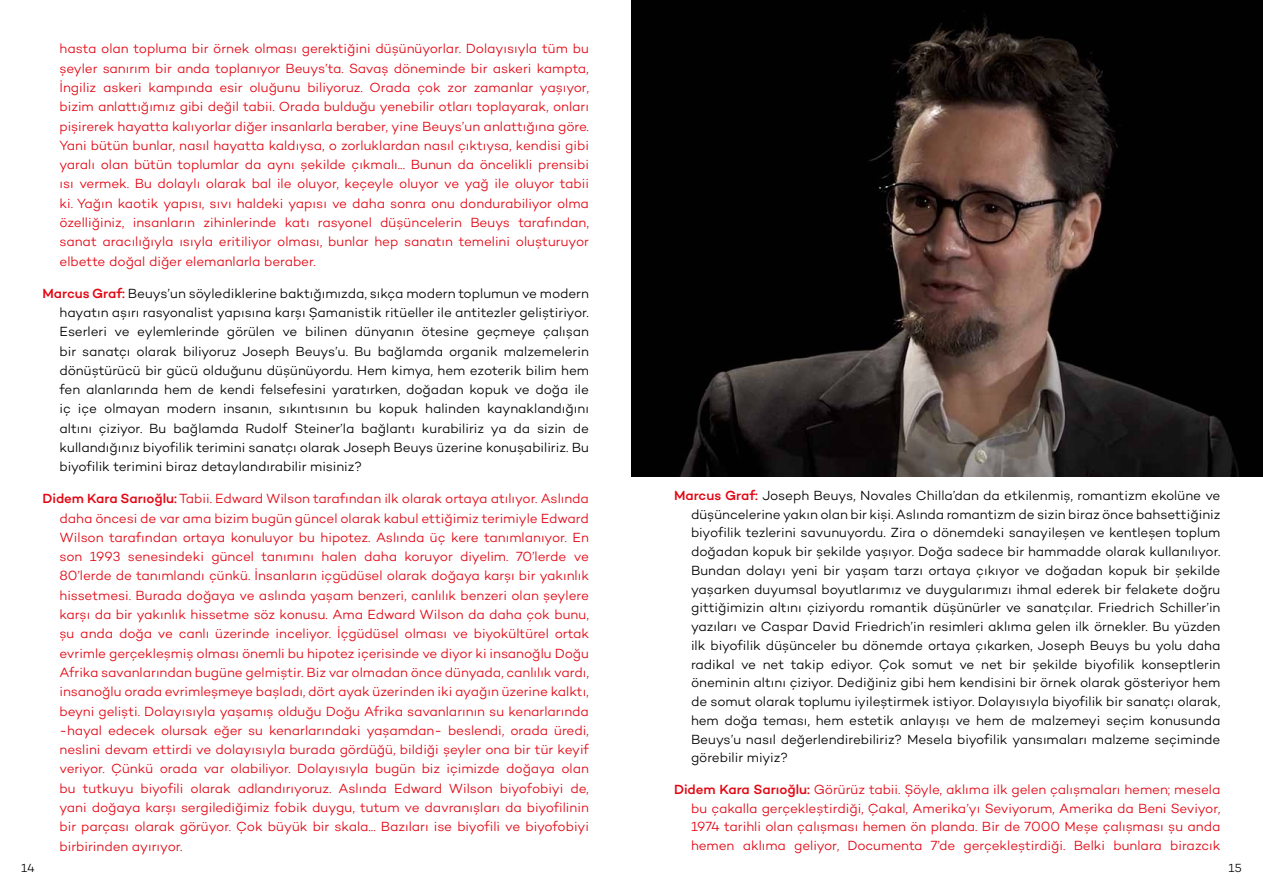
<style>
.page{position:relative;width:1263px;height:893px;background:#fff}
.page>*{position:absolute;margin:0;border:0;box-sizing:border-box;transform-origin:0 0}
.t1{font:300 13.5px/19.4px "Campton";color:#e30613;text-align:justify}
.t2{font:300 13.5px/18.8px "Campton";color:#000;text-align:justify}
.t3{font:300 12px "Campton";color:#000}
.s1{font-weight:500;color:#e30613}
.s2{font-weight:500}
</style>
<div class="page">
<img style="left:631px;top:0;width:632px;height:476px">
<p class="t1" style="left:60px;top:39px;width:531px">hasta olan topluma bir örnek olması gerektiğini düşünüyorlar. Dolayısıyla tüm bu şeyler sanırım bir anda toplanıyor Beuys’ta. Savaş döneminde bir askeri kampta, İngiliz askeri kampında esir oluğunu biliyoruz. Orada çok zor zamanlar yaşıyor, bizim anlattığımız gibi değil tabii. Orada bulduğu yenebilir otları toplayarak, onları pişirerek hayatta kalıyorlar diğer insanlarla beraber, yine Beuys’un anlattığına göre.<br>Yani bütün bunlar, nasıl hayatta kaldıysa, o zorluklardan nasıl çıktıysa, kendisi gibi yaralı olan bütün toplumlar da aynı şekilde çıkmalı... Bunun da öncelikli prensibi ısı vermek. Bu dolaylı olarak bal ile oluyor, keçeyle oluyor ve yağ ile oluyor tabii ki. Yağın kaotik yapısı, sıvı haldeki yapısı ve daha sonra onu dondurabiliyor olma özelliğiniz, insanların zihinlerinde katı rasyonel düşüncelerin Beuys tarafından, sanat aracılığıyla ısıyla eritiliyor olması, bunlar hep sanatın temelini oluşturuyor elbette doğal diğer elemanlarla beraber.</p>
<p class="t2" style="left:60px;top:283px;width:531px;line-height:19.4px;text-indent:-17px"><span class="s1">Marcus Graf:</span> Beuys’un söylediklerine baktığımızda, sıkça modern toplumun ve modern hayatın aşırı rasyonalist yapısına karşı Şamanistik ritüeller ile antitezler geliştiriyor.<br>Eserleri ve eylemlerinde görülen ve bilinen dünyanın ötesine geçmeye çalışan bir sanatçı olarak biliyoruz Joseph Beuys’u. Bu bağlamda organik malzemelerin dönüştürücü bir gücü olduğunu düşünüyordu. Hem kimya, hem ezoterik bilim hem fen alanlarında hem de kendi felsefesini yaratırken, doğadan kopuk ve doğa ile iç içe olmayan modern insanın, sıkıntısının bu kopuk halinden kaynaklandığını altını çiziyor. Bu bağlamda Rudolf Steiner’la bağlantı kurabiliriz ya da sizin de kullandığınız biyofilik terimini sanatçı olarak Joseph Beuys üzerine konuşabiliriz. Bu biyofilik terimini biraz detaylandırabilir misiniz?</p>
<p class="t1" style="left:60px;top:489px;width:531px;text-indent:-17px"><span class="s2">Didem Kara Sarıoğlu:</span> Tabii. Edward Wilson tarafından ilk olarak ortaya atılıyor. Aslında daha öncesi de var ama bizim bugün güncel olarak kabul ettiğimiz terimiyle Edward Wilson tarafından ortaya konuluyor bu hipotez. Aslında üç kere tanımlanıyor. En son 1993 senesindeki güncel tanımını halen daha koruyor diyelim. 70’lerde ve 80’lerde de tanımlandı çünkü. İnsanların içgüdüsel olarak doğaya karşı bir yakınlık hissetmesi. Burada doğaya ve aslında yaşam benzeri, canlılık benzeri olan şeylere karşı da bir yakınlık hissetme söz konusu. Ama Edward Wilson da daha çok bunu, şu anda doğa ve canlı üzerinde inceliyor. İçgüdüsel olması ve biyokültürel ortak evrimle gerçekleşmiş olması önemli bu hipotez içerisinde ve diyor ki insanoğlu Doğu Afrika savanlarından bugüne gelmiştir. Biz var olmadan önce dünyada, canlılık vardı, insanoğlu orada evrimleşmeye başladı, dört ayak üzerinden iki ayağın üzerine kalktı, beyni gelişti. Dolayısıyla yaşamış olduğu Doğu Afrika savanlarının su kenarlarında -hayal edecek olursak eğer su kenarlarındaki yaşamdan- beslendi, orada üredi, neslini devam ettirdi ve dolayısıyla burada gördüğü, bildiği şeyler ona bir tür keyif veriyor. Çünkü orada var olabiliyor. Dolayısıyla bugün biz içimizde doğaya olan bu tutkuyu biyofili olarak adlandırıyoruz. Aslında Edward Wilson biyofobiyi de, yani doğaya karşı sergilediğimiz fobik duygu, tutum ve davranışları da biyofilinin bir parçası olarak görüyor. Çok büyük bir skala... Bazıları ise biyofili ve biyofobiyi birbirinden ayırıyor.</p>
<p class="t2" style="left:691px;top:486px;width:531px;text-indent:-17px"><span class="s1">Marcus Graf:</span> Joseph Beuys, Novales Chilla’dan da etkilenmiş, romantizm ekolüne ve düşüncelerine yakın olan bir kişi. Aslında romantizm de sizin biraz önce bahsettiğiniz biyofilik tezlerini savunuyordu. Zira o dönemdeki sanayileşen ve kentleşen toplum doğadan kopuk bir şekilde yaşıyor. Doğa sadece bir hammadde olarak kullanılıyor.<br>Bundan dolayı yeni bir yaşam tarzı ortaya çıkıyor ve doğadan kopuk bir şekilde yaşarken duyumsal boyutlarımız ve duygularımızı ihmal ederek bir felakete doğru gittiğimizin altını çiziyordu romantik düşünürler ve sanatçılar. Friedrich Schiller’in yazıları ve Caspar David Friedrich’in resimleri aklıma gelen ilk örnekler. Bu yüzden ilk biyofilik düşünceler bu dönemde ortaya çıkarken, Joseph Beuys bu yolu daha radikal ve net takip ediyor. Çok somut ve net bir şekilde biyofilik konseptlerin öneminin altını çiziyor. Dediğiniz gibi hem kendisini bir örnek olarak gösteriyor hem de somut olarak toplumu iyileştirmek istiyor. Dolayısıyla biyofilik bir sanatçı olarak, hem doğa teması, hem estetik anlayışı ve hem de malzemeyi seçim konusunda Beuys’u nasıl değerlendirebiliriz? Mesela biyofilik yansımaları malzeme seçiminde görebilir miyiz?</p>
<p class="t1" style="left:691px;top:780px;width:531px;line-height:18.8px;text-indent:-17px"><span class="s2">Didem Kara Sarıoğlu:</span> Görürüz tabii. Şöyle, aklıma ilk gelen çalışmaları hemen; mesela bu çakalla gerçekleştirdiği, Çakal, Amerika’yı Seviyorum, Amerika da Beni Seviyor, 1974 tarihli olan çalışması hemen ön planda. Bir de 7000 Meşe çalışması şu anda hemen aklıma geliyor, Documenta 7’de gerçekleştirdiği. Belki bunlara birazcık</p>
<p class="t3" style="left:21px;top:860px;width:15px">14</p>
<p class="t3" style="left:1228px;top:860px;width:15px">15</p>
</div>
